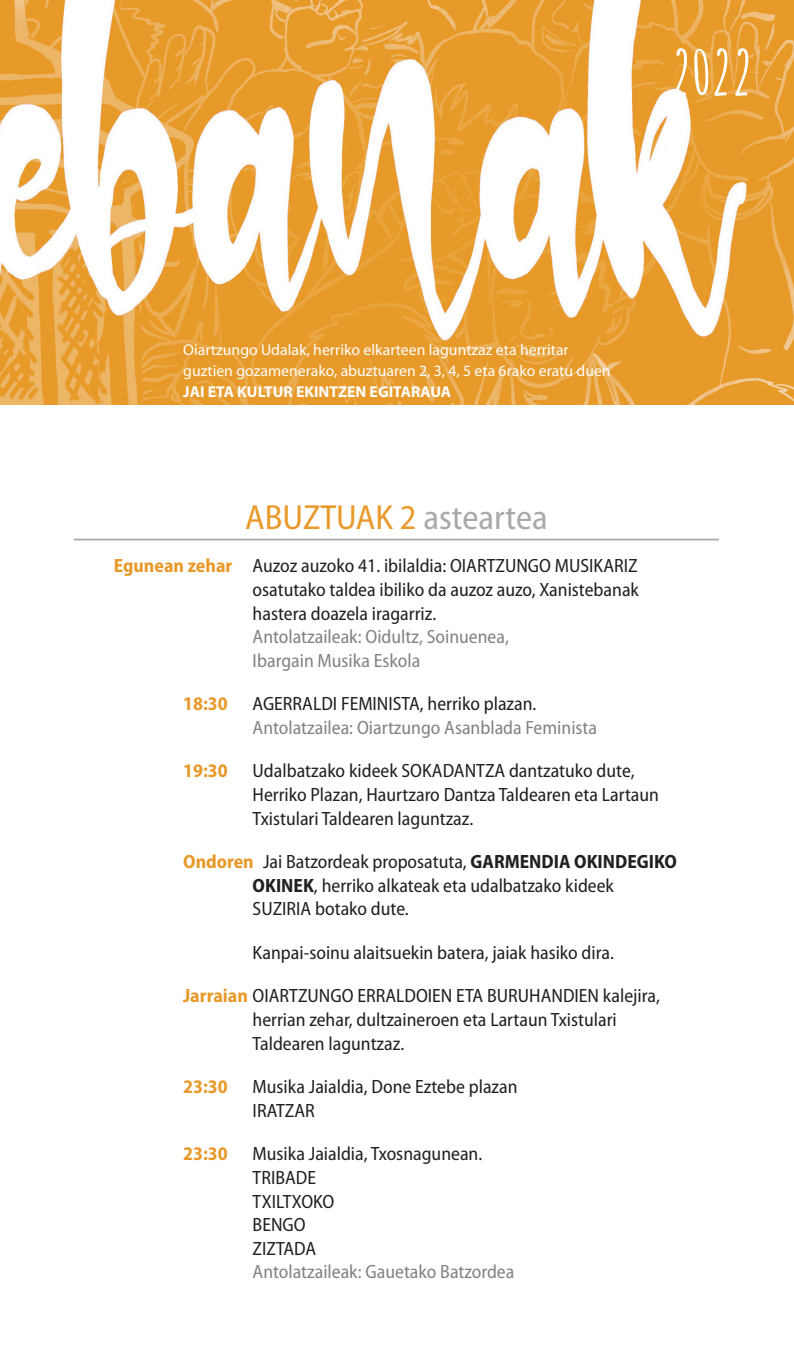
<style>
.page{position:relative;width:794px;height:1365px;background:#fff}
.page>*{position:absolute;margin:0;border:0;box-sizing:border-box;transform-origin:0 0}
.t1{font:700 60.9px "Amatic SC";color:#fff}
.t2{font:semi-condensed 35px "Myriad Pro";color:#e89929}
.t3{font:semi-condensed 19.25px/23.6px "Myriad Pro";color:#231f20}
.t4{font:semi-condensed 19.25px/23.6px "Myriad Pro";color:#808285}
.t5{font:700 semi-condensed 19.25px "Myriad Pro";color:#e89929}
.t6{font:15.75px/21px "Myriad Pro";color:#fff}
.t7{font:700 15.75px "Myriad Pro";color:#fff}
.s1{color:#a8a9ad}
.s2{font-weight:700;color:#e89929}
.s3{font-weight:700}
</style>
<div class="page">
<img style="left:0;top:274px;width:794px;height:130px">
<img style="left:0;top:0;width:794px;height:274px">
<hr style="left:74px;top:538px;width:645px;height:2px;background:#a8a9ad">
<h1 class="t1" style="left:671px;top:26px;width:84px">2022</h1>
<p class="t6" style="left:183px;top:338px;width:429px">Oiartzungo Udalak, herriko elkarteen laguntzaz eta herritar guztien gozamenerako, abuztuaren 2, 3, 4, 5 eta 6rako eratu duen</p>
<p class="t7" style="left:183px;top:381px;width:92px">JAI ETA KULTUR</p>
<p class="t7" style="left:296px;top:381px;width:27px">EKINTZ</p>
<p class="t7" style="left:347px;top:381px;width:52px">EN EGITARAUA</p>
<h2 class="t2" style="left:245px;top:495px;width:304px">ABUZTUAK 2 <span class="s1">asteartea</span></h2>
<p class="t3" style="left:253px;top:553px;width:388px;text-align:justify;text-indent:-139px"><span class="s2">Egunean zehar</span> Auzoz auzoko 41. ibilaldia: OIARTZUNGO MUSIKARIZ osatutako taldea ibiliko da auzoz auzo, Xanistebanak hastera doazela iragarriz.</p>
<p class="t4" style="left:253px;top:624px;width:258px">Antolatzaileak: Oidultz, Soinuenea,<br>Ibargain Musika Eskola</p>
<p class="t5" style="left:183px;top:691px;width:46px">18:30</p>
<p class="t3" style="left:253px;top:691px;width:285px">AGERRALDI FEMINISTA, herriko plazan.</p>
<p class="t4" style="left:253px;top:715px;width:346px">Antolatzailea: Oiartzungo Asanblada Feminista</p>
<p class="t5" style="left:183px;top:758px;width:46px">19:30</p>
<p class="t3" style="left:253px;top:758px;width:408px">Udalbatzako kideek SOKADANTZA dantzatuko dute,<br>Herriko Plazan, Haurtzaro Dantza Taldearen eta Lartaun<br>Txistulari Taldearen laguntzaz.</p>
<p class="t3" style="left:253px;top:849px;width:426px;text-indent:-69px"><span class="s2">Ondoren</span> Jai Batzordeak proposatuta, <span class="s3">GARMENDIA OKINDEGIKO<br>OKINEK</span>, herriko alkateak eta udalbatzako kideek<br>SUZIRIA botako dute.</p>
<p class="t3" style="left:253px;top:940px;width:363px">Kanpai-soinu alaitsuekin batera, jaiak hasiko dira.</p>
<p class="t3" style="left:253px;top:983px;width:409px;text-indent:-69px"><span class="s2">Jarraian</span> OIARTZUNGO ERRALDOIEN ETA BURUHANDIEN kalejira, herrian zehar, dultzaineroen eta Lartaun Txistulari<br>Taldearen laguntzaz.</p>
<p class="t5" style="left:183px;top:1074px;width:46px">23:30</p>
<p class="t3" style="left:253px;top:1074px;width:266px">Musika Jaialdia, Done Eztebe plazan<br>IRATZAR</p>
<p class="t5" style="left:183px;top:1141px;width:46px">23:30</p>
<p class="t3" style="left:253px;top:1141px;width:231px">Musika Jaialdia, Txosnagunean.<br>TRIBADE<br>TXILTXOKO<br>BENGO<br>ZIZTADA</p>
<p class="t4" style="left:253px;top:1259px;width:263px">Antolatzaileak: Gauetako Batzordea</p>
</div>
